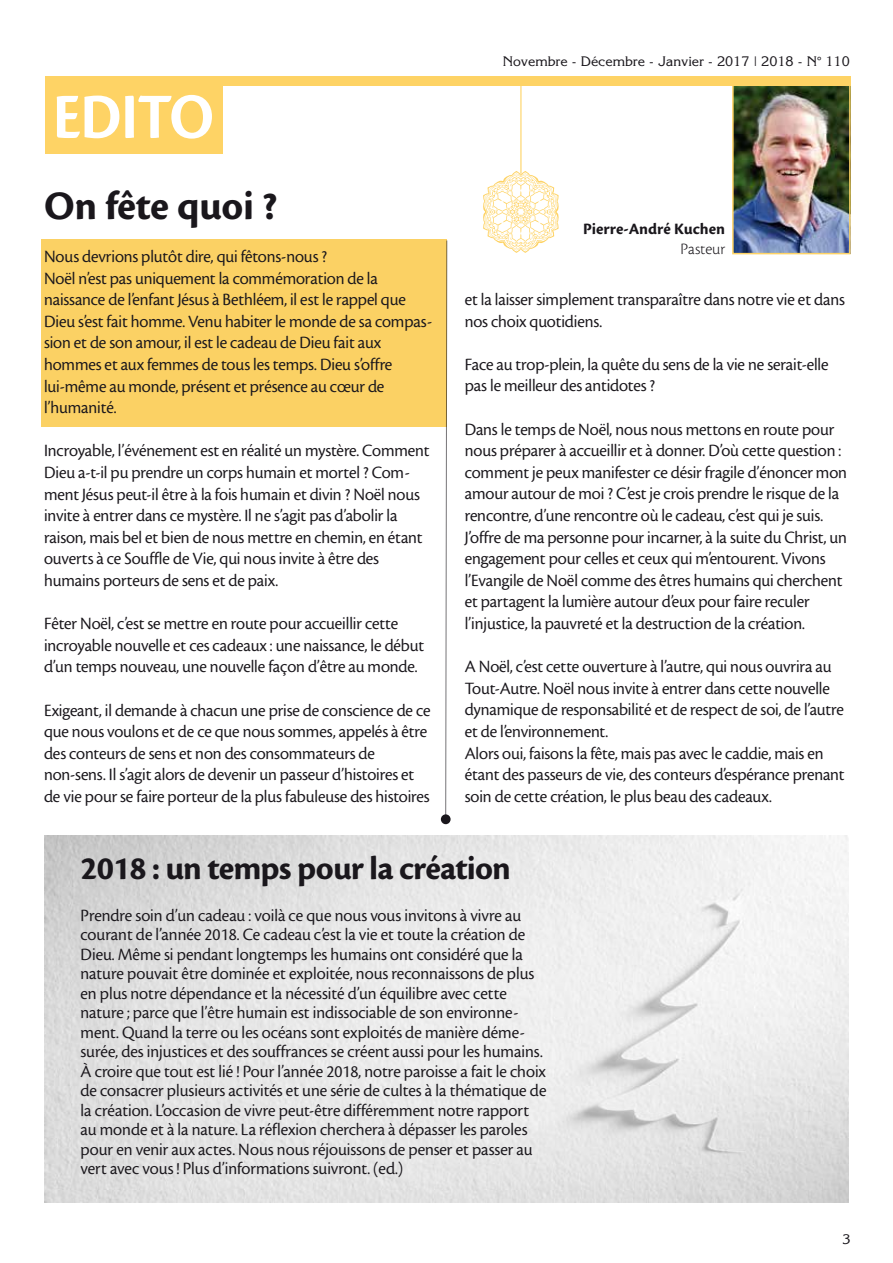
<style>
.page{position:relative;width:893px;height:1263px;background:#fff}
.page>*{position:absolute;margin:0;border:0;box-sizing:border-box;transform-origin:0 0}
.t1{font:66.75px "Cronos MM 700 72";letter-spacing:-.005em;color:#fff;scale:.93 1}
.t2{font:42px "Cronos MM 700 11";letter-spacing:-.01em;color:#1a171c}
.t3{font:34.5px "Cronos MM 700 11";letter-spacing:-.025em;color:#1a171c}
.t4{font:18px/21.6px "Cronos MM 408 72";letter-spacing:-.005em;color:#1a171c}
.t5{font:16.5px "Cronos MM 700 11";letter-spacing:-.005em;color:#1a171c}
.t6{font:16.5px "Cronos MM 250 11";letter-spacing:-.005em;color:#1a171c}
.t7{font:13.5px "Korinna";letter-spacing:-.005em;color:#1a171c}
.s1{font-family:"Myriad Pro"}
</style>
<div class="page">
<img style="left:44px;top:836px;width:804px;height:367px">
<img style="left:735px;top:86px;width:113px;height:165px">
<div style="left:41px;top:240px;width:406px;height:187px;background:#fbd164"></div>
<div style="left:732px;top:82px;width:119px;height:172px;border:2px solid #fed365"></div>
<div style="left:45px;top:77px;width:806px;height:9px;background:#fed365"></div>
<div style="left:45px;top:81px;width:178px;height:72px;background:#fed365"></div>
<svg style="left:445px;top:240px;width:2px;height:574px"></svg>
<div style="left:441px;top:814px;width:10px;height:10px;background:#1a171c;border-radius:50%"></div>
<svg style="left:483px;top:171px;width:76px;height:82px"></svg>
<hr style="left:520px;top:83px;width:1px;height:91px;background:#fed365">
<h1 class="t1" style="left:53px;top:81px;width:174px">EDITO</h1>
<h2 class="t2" style="left:44px;top:182px;width:235px">On fête quoi ?</h2>
<p class="t4" style="left:44px;top:246px;width:390px">Nous devrions plutôt dire, qui fêtons-nous ?<br>Noël n’est pas uniquement la commémoration de la naissance de l’enfant Jésus à Bethléem, il est le rappel que Dieu s’est fait homme. Venu habiter le monde de sa compas&shy;sion et de son amour, il est le cadeau de Dieu fait aux hommes et aux femmes de tous les temps. Dieu s’offre lui-même au monde, présent et présence au cœur de l’humanité.</p>
<p class="t4" style="left:44px;top:440px;width:387px">Incroyable, l’événement est en réalité un mystère. Comment Dieu a-t-il pu prendre un corps humain et mortel ? Com&shy;ment Jésus peut-il être à la fois humain et divin ? Noël nous invite à entrer dans ce mystère. Il ne s’agit pas d’abolir la raison, mais bel et bien de nous mettre en chemin, en étant ouverts à ce Souffle de Vie, qui nous invite à être des humains porteurs de sens et de paix.</p>
<p class="t4" style="left:44px;top:613px;width:382px">Fêter Noël, c’est se mettre en route pour accueillir cette incroyable nouvelle et ces cadeaux : une naissance, le début d’un temps nouveau, une nouvelle façon d’être au monde.</p>
<p class="t4" style="left:44px;top:700px;width:388px">Exigeant, il demande à chacun une prise de conscience de ce que nous voulons et de ce que nous sommes, appelés à être des conteurs de sens et non des consommateurs de non-sens. Il s’agit alors de devenir un passeur d’histoires et de vie pour se faire porteur de la plus fabuleuse des histoires</p>
<p class="t7" style="left:503px;top:53px;width:348px">Novembre - Décembre - Janvier - 2017 | 2018 - N<span class="s1">°</span> 110</p>
<p class="t5" style="left:583px;top:220px;width:143px">Pierre-André Kuchen</p>
<p class="t6" style="left:680px;top:240px;width:46px">Pasteur</p>
<p class="t4" style="left:465px;top:289px;width:381px">et la laisser simplement transparaître dans notre vie et dans nos choix quotidiens.</p>
<p class="t4" style="left:465px;top:354px;width:365px">Face au trop-plein, la quête du sens de la vie ne serait-elle pas le meilleur des antidotes ?</p>
<p class="t4" style="left:465px;top:418px;width:384px">Dans le temps de Noël, nous nous mettons en route pour nous préparer à accueillir et à donner. D’où cette question : comment je peux manifester ce désir fragile d’énoncer mon amour autour de moi ? C’est je crois prendre le risque de la rencontre, d’une rencontre où le cadeau, c’est qui je suis.<br>J’offre de ma personne pour incarner, à la suite du Christ, un engagement pour celles et ceux qui m’entourent. Vivons l’Evangile de Noël comme des êtres humains qui cherchent et partagent la lumière autour d’eux pour faire reculer l’injustice, la pauvreté et la destruction de la création.</p>
<p class="t4" style="left:465px;top:656px;width:381px">A Noël, c’est cette ouverture à l’autre, qui nous ouvrira au Tout-Autre. Noël nous invite à entrer dans cette nouvelle dynamique de responsabilité et de respect de soi, de l’autre et de l’environnement.<br>Alors oui, faisons la fête, mais pas avec le caddie, mais en étant des passeurs de vie, des conteurs d’espérance prenant soin de cette création, le plus beau des cadeaux.</p>
<h3 class="t3" style="left:81px;top:849px;width:432px">2018 : un temps pour la création</h3>
<p class="t4" style="left:81px;top:906px;width:467px;line-height:19.5px">Prendre soin d’un cadeau : voilà ce que nous vous invitons à vivre au courant de l’année 2018. Ce cadeau c’est la vie et toute la création de Dieu. Même si pendant longtemps les humains ont considéré que la nature pouvait être dominée et exploitée, nous reconnaissons de plus en plus notre dépendance et la nécessité d’un équilibre avec cette nature ; parce que l’être humain est indissociable de son environne&shy;ment. Quand la terre ou les océans sont exploités de manière déme&shy;surée, des injustices et des souffrances se créent aussi pour les humains.<br>À croire que tout est lié ! Pour l’année 2018, notre paroisse a fait le choix de consacrer plusieurs activités et une série de cultes à la thématique de la création. L’occasion de vivre peut-être différemment notre rapport au monde et à la nature. La réflexion cherchera à dépasser les paroles pour en venir aux actes. Nous nous réjouissons de penser et passer au vert avec vous ! Plus d’informations suivront. (ed.)</p>
<p class="t7" style="left:842px;top:1230px;width:10px">3</p>
</div>
